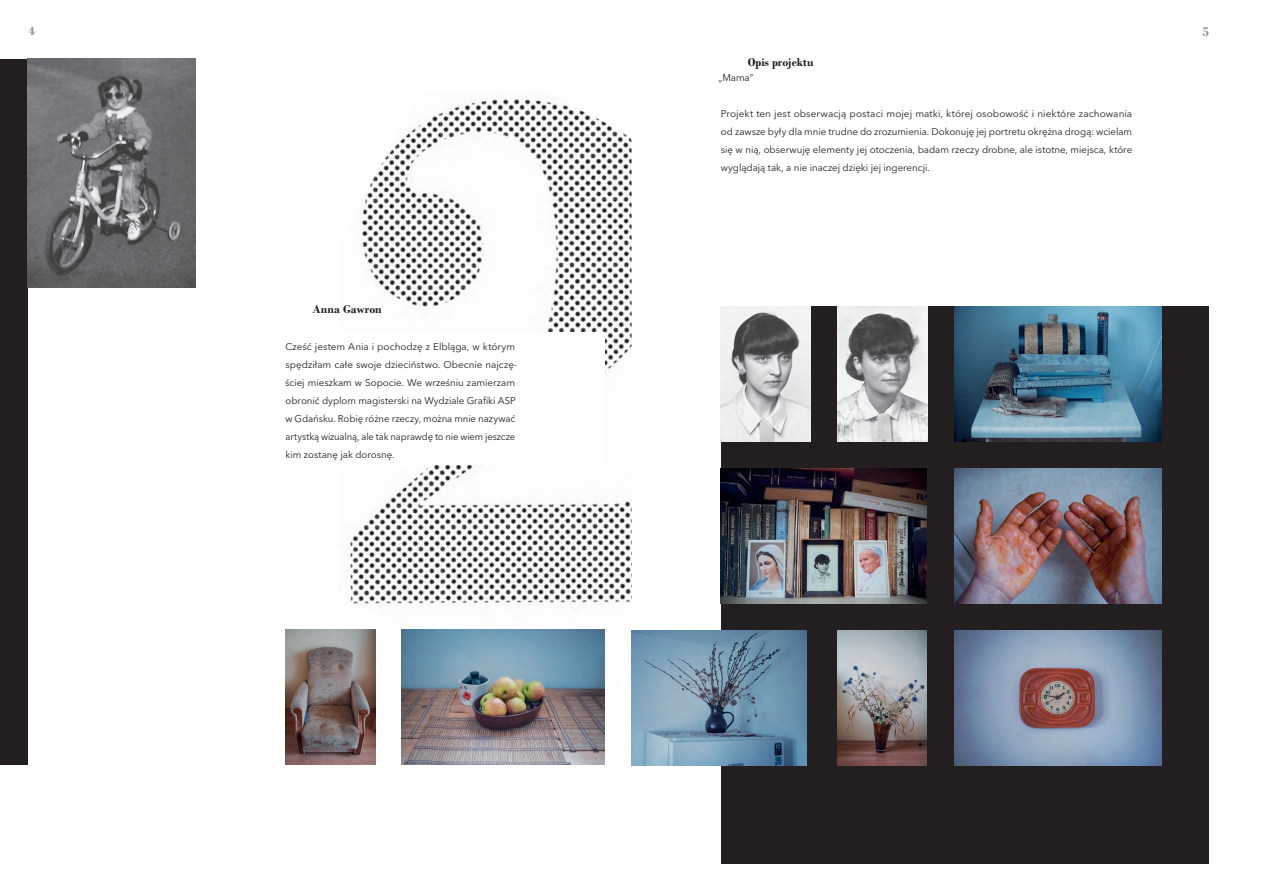
<style>
.page{position:relative;width:1263px;height:893px;background:#fff}
.page>*{position:absolute;margin:0;border:0;box-sizing:border-box;transform-origin:0 0}
.t1{font:700 13.5px "Bodoni";color:#939598}
.t2{font:700 12px "Bodoni";letter-spacing:-.005em;color:#231f20}
.t3{font:9.75px/18px "Avenir Next LT Pro";letter-spacing:-.005em;color:#231f20}
</style>
<div class="page">
<svg style="left:0;top:58px;width:631px;height:707px"></svg>
<img style="left:631px;top:139px;width:578px;height:725px">
<p class="t1" style="left:28px;top:23px;width:8px">4</p>
<p class="t2" style="left:312px;top:302px;width:71px">Anna Gawron</p>
<p class="t3" style="left:285px;top:338px;width:234px">Cześć jestem Ania i pochodzę z Elbląga, w którym spędziłam całe swoje dzieciństwo. Obecnie najczę&shy;ściej mieszkam w Sopocie. We wrześniu zamierzam obronić dyplom magisterski na Wydziale Grafiki ASP w Gdańsku. Robię różne rzeczy, można mnie nazywać artystką wizualną, ale tak naprawdę to nie wiem jeszcze kim zostanę jak dorosnę.</p>
<p class="t2" style="left:748px;top:55px;width:67px">Opis projektu</p>
<p class="t3" style="left:718px;top:69px;width:37px">„Mama”</p>
<p class="t3" style="left:721px;top:105px;width:413px;text-align:justify">Projekt ten jest obserwacją postaci mojej matki, której osobowość i niektóre zachowania od zawsze były dla mnie trudne do zrozumienia. Dokonuję jej portretu okrężna drogą: wcielam się w nią, obserwuję elementy jej otoczenia, badam rzeczy drobne, ale istotne, miejsca, które wyglądają tak, a nie inaczej dzięki jej ingerencji.</p>
<p class="t1" style="left:1202px;top:24px;width:8px">5</p>
</div>
